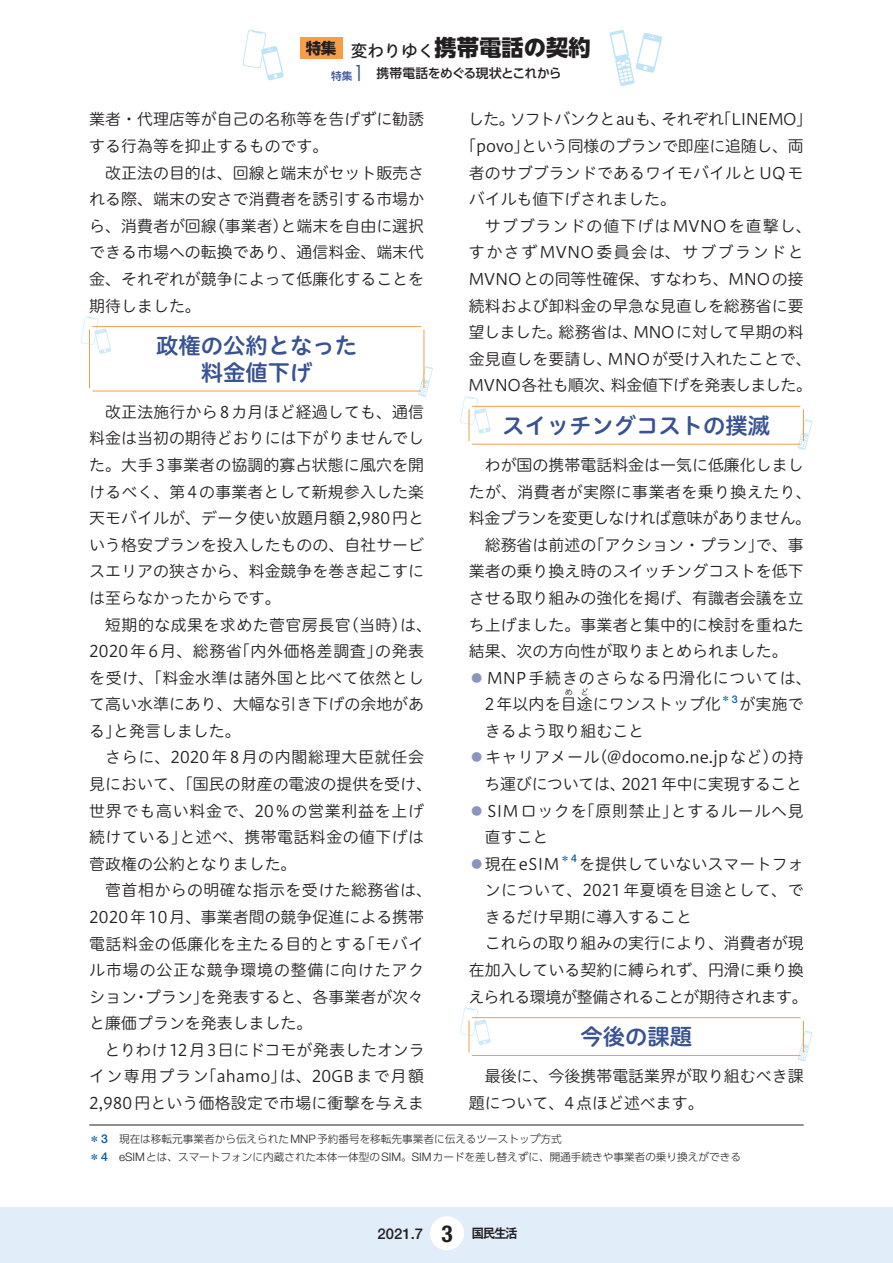
<style>
.page{position:relative;width:893px;height:1263px;background:#fff}
.page>*{position:absolute;margin:0;border:0;box-sizing:border-box;transform-origin:0 0}
.t1{font:22.35px/26.5px "Hiragino UD Sans R Std W6";color:#385293;text-align:center}
.t2{font:800 22.35px "UD Shin Go NT Pro";color:#231f20}
.t3{font:15.9px/26.5px "Hiragino UD Sans R Std N W3";color:#231f20;text-align:justify}
.t4{font:15.9px/26.5px "Hiragino UD Sans R Std N W3";letter-spacing:.025em;color:#231f20}
.t5{font:15.9px/26.5px "Hiragino UD Sans R Std N W3";letter-spacing:.03em;color:#231f20}
.t6{font:15.9px "Hiragino UD Sans R Std N W3";letter-spacing:-.035em;color:#231f20}
.t7{font:15.9px "Hiragino UD Sans R Std N W3";letter-spacing:-.04em;color:#231f20}
.t8{font:15.9px "Hiragino UD Sans R Std N W3";letter-spacing:-.02em;color:#231f20}
.t9{font:15.9px "Hiragino UD Sans R Std N W3";letter-spacing:.045em;color:#231f20}
.t10{font:15.9px "Hiragino UD Sans R Std N W3";letter-spacing:.05em;color:#231f20}
.t11{font:15.9px "Hiragino UD Sans R Std N W3";letter-spacing:.035em;color:#231f20}
.t12{font:15.9px "Hiragino UD Sans R Std N W3";letter-spacing:.065em;color:#231f20}
.t13{font:15.9px "Hiragino UD Sans R Std N W3";letter-spacing:.1em;color:#231f20}
.t14{font:500 14.85px "Helvetica Neue LT Std";color:#231f20}
.t15{font:500 12.75px "UD Shin Go Pro";letter-spacing:-.035em;color:#231f20}
.t16{font:300 10.65px/18px "UD Shin Go Pro";color:#231f20}
.t17{font:500 9.3px "UD Shin Go Pro";color:#015a9d}
.t18{font:7.95px "Hiragino UD Sans R Std N W3";color:#231f20}
.s1{font-family:"UD Shin Go Pro";font-weight:700;font-size:15.45px}
.s2{font-family:"Hiragino UD Sans R Std N W5";font-weight:400;font-size:16.8px}
.s3{font-family:"Futura Std";font-weight:300;font-stretch:condensed;font-size:21.3px;color:#385293}
.s4{font-family:"UD Shin Go Pro";font-weight:300;color:#8b94bf}
.s5{font-family:"Helvetica Neue LT Std";font-size:10.65px}
.s6{font-weight:500;color:#015a9d}
.s7{font-family:"Helvetica Neue LT Std";font-weight:500;font-size:12.15px;color:#015a9d}
.s8{font-family:"Helvetica Neue LT Std";font-size:11.7px}
.s9{font-weight:700;font-stretch:condensed;font-size:23.4px}
.s10{font-family:"Gothic MB101 Pro De";font-weight:700;font-size:12.75px}
</style>
<div class="page">
<div style="left:0;top:1208px;width:893px;height:55px;background:#e1edf8"></div>
<div style="left:430px;top:1216px;width:34px;height:34px;background:#fff;border-radius:50%"></div>
<svg style="left:242px;top:30px;width:42px;height:51px"></svg>
<svg style="left:609px;top:30px;width:53px;height:56px"></svg>
<div style="left:300px;top:37px;width:42px;height:21px;background:#f89d48"></div>
<svg style="left:460px;top:396px;width:31px;height:38px"></svg>
<svg style="left:798px;top:419px;width:15px;height:31px"></svg>
<hr style="left:803px;top:409px;width:1px;height:32px;background:#f89d48">
<hr style="left:472px;top:444px;width:328px;height:1px;background:#f89d48">
<hr style="left:472px;top:406px;width:328px;height:1px;background:#f89d48">
<hr style="left:469px;top:409px;width:1px;height:32px;background:#f89d48">
<svg style="left:460px;top:1007px;width:31px;height:38px"></svg>
<svg style="left:798px;top:1030px;width:15px;height:31px"></svg>
<hr style="left:803px;top:1020px;width:1px;height:32px;background:#f89d48">
<hr style="left:472px;top:1055px;width:328px;height:1px;background:#f89d48">
<hr style="left:472px;top:1017px;width:328px;height:1px;background:#f89d48">
<hr style="left:469px;top:1020px;width:1px;height:32px;background:#f89d48">
<svg style="left:81px;top:316px;width:30px;height:38px"></svg>
<svg style="left:418px;top:366px;width:15px;height:31px"></svg>
<hr style="left:424px;top:330px;width:1px;height:58px;background:#f89d48">
<hr style="left:92px;top:391px;width:329px;height:1px;background:#f89d48">
<hr style="left:92px;top:326px;width:329px;height:1px;background:#f89d48">
<hr style="left:89px;top:330px;width:1px;height:58px;background:#f89d48">
<hr style="left:89px;top:1125px;width:715px;height:1px;background:#231f20">
<h1 class="t2" style="left:306px;top:29px;width:287px"><span class="s1">特集</span> <span class="s2">変わりゆく</span>携帯電話の契約</h1>
<p class="t15" style="left:331px;top:63px;width:232px"><sub>特集</sub> <span class="s3">1</span> 携帯電話をめぐる現状とこれから</p>
<p class="t7" style="left:468px;top:107px;width:346px">した。ソフトバンクとauも、それぞれ「LINEMO」</p>
<p class="t3" style="left:461px;top:132px;width:345px">「povo」という同様のプランで即座に追随し、両</p>
<p class="t3" style="left:469px;top:158px;width:336px">者のサブブランドであるワイモバイルとUQモ</p>
<p class="t3" style="left:469px;top:185px;width:209px">バイルも値下げされました。</p>
<p class="t12" style="left:485px;top:214px;width:328px">サブブランドの値下げはMVNOを直撃し、</p>
<p class="t13" style="left:469px;top:240px;width:336px">すかさずMVNO委員会は、サブブランドと</p>
<p class="t3" style="left:469px;top:265px;width:337px">MVNOとの同等性確保、すなわち、MNOの接</p>
<p class="t3" style="left:469px;top:291px;width:336px">続料および卸料金の早急な見直しを総務省に要</p>
<p class="t3" style="left:469px;top:318px;width:337px">望しました。総務省は、MNOに対して早期の料</p>
<p class="t3" style="left:469px;top:345px;width:344px">金見直しを要請し、MNOが受け入れたことで、</p>
<p class="t6" style="left:469px;top:373px;width:345px">MVNO各社も順次、料金値下げを発表しました。</p>
<p class="t3" style="left:89px;top:105px;width:336px">業者・代理店等が自己の名称等を告げずに勧誘する行為等を抑止するものです。</p>
<p class="t3" style="left:89px;top:158px;width:336px;text-indent:16px">改正法の目的は、回線と端末がセット販売される際、端末の安さで消費者を誘引する市場から、消費者が回線（事業者）と端末を自由に選択できる市場への転換であり、通信料金、端末代金、それぞれが競争によって低廉化することを期待しました。</p>
<h1 class="t1" style="left:156px;top:331px;width:202px">政権の公約となった料金値下げ</h1>
<p class="t3" style="left:89px;top:398px;width:336px;text-indent:16px">改正法施行から8カ月ほど経過しても、通信料金は当初の期待どおりには下がりませんでした。大手3事業者の協調的寡占状態に風穴を開けるべく、第4の事業者として新規参入した楽天モバイルが、データ使い放題月額2,980円という格安プランを投入したものの、自社サービスエリアの狭さから、料金競争を巻き起こすには至らなかったからです。</p>
<p class="t5" style="left:89px;top:610px;width:344px;text-indent:16px">短期的な成果を求めた菅官房長官（当時）は、<br>2020年6月、総務省「内外価格差調査」の発表を受け、「料金水準は諸外国と比べて依然として高い水準にあり、大幅な引き下げの余地がある」と発言しました。</p>
<p class="t4" style="left:89px;top:743px;width:344px;text-indent:16px">さらに、2020年8月の内閣総理大臣就任会見において、「国民の財産の電波の提供を受け、世界でも高い料金で、20％の営業利益を上げ続けている」と述べ、携帯電話料金の値下げは菅政権の公約となりました。</p>
<p class="t4" style="left:89px;top:876px;width:344px;text-indent:16px">菅首相からの明確な指示を受けた総務省は、<br>2020年10月、事業者間の競争促進による携帯電話料金の低廉化を主たる目的とする「モバイル市場の公正な競争環境の整備に向けたアクション・プラン」を発表すると、各事業者が次々と廉価プランを発表しました。</p>
<p class="t3" style="left:89px;top:1036px;width:337px;text-indent:15px">とりわけ12月3日にドコモが発表したオンライン専用プラン「ahamo」は、20GB まで月額2,980円という価格設定で市場に衝撃を与えま</p>
<h1 class="t1" style="left:502px;top:411px;width:269px">スイッチングコストの撲滅</h1>
<p class="t3" style="left:485px;top:451px;width:320px">わが国の携帯電話料金は一気に低廉化しまし</p>
<p class="t5" style="left:469px;top:477px;width:344px">たが、消費者が実際に事業者を乗り換えたり、</p>
<p class="t8" style="left:469px;top:506px;width:344px">料金プランを変更しなければ意味がありません。</p>
<p class="t3" style="left:485px;top:531px;width:320px">総務省は前述の「アクション・プラン」で、事</p>
<p class="t3" style="left:469px;top:557px;width:336px">業者の乗り換え時のスイッチングコストを低下</p>
<p class="t3" style="left:469px;top:584px;width:336px">させる取り組みの強化を掲げ、有識者会議を立</p>
<p class="t3" style="left:469px;top:610px;width:336px">ち上げました。事業者と集中的に検討を重ねた</p>
<p class="t3" style="left:469px;top:637px;width:320px">結果、次の方向性が取りまとめられました。</p>
<p class="t10" style="left:469px;top:666px;width:344px"><span class="s4">◦</span>MNP手続きのさらなる円滑化については、</p>
<p class="t3" style="left:485px;top:690px;width:238px">2年以内を目途にワンストップ化</p>
<p class="t18" style="left:565px;top:686px;width:9px">め</p>
<p class="t18" style="left:581px;top:686px;width:9px">ど</p>
<p class="t17" style="left:721px;top:691px;width:18px">＊<span class="s5">3</span></p>
<p class="t3" style="left:740px;top:690px;width:66px">が実施で</p>
<p class="t3" style="left:485px;top:717px;width:161px">きるよう取り組むこと</p>
<p class="t4" style="left:469px;top:743px;width:336px"><span class="s4">◦</span>キャリアメール（@docomo.ne.jp など）の持</p>
<p class="t3" style="left:485px;top:770px;width:319px">ち運びについては、2021年中に実現すること</p>
<p class="t9" style="left:469px;top:798px;width:336px"><span class="s4">◦</span>SIMロックを「原則禁止」とするルールへ見</p>
<p class="t3" style="left:485px;top:823px;width:65px">直すこと</p>
<p class="t3" style="left:469px;top:849px;width:92px"><span class="s4">◦</span>現在eSIM</p>
<p class="t17" style="left:561px;top:851px;width:18px">＊<span class="s5">4</span></p>
<p class="t3" style="left:579px;top:849px;width:226px">を提供していないスマートフォ</p>
<p class="t11" style="left:485px;top:878px;width:320px">ンについて、2021年夏頃を目途として、で</p>
<p class="t3" style="left:485px;top:903px;width:209px">きるだけ早期に導入すること</p>
<p class="t3" style="left:485px;top:929px;width:320px">これらの取り組みの実行により、消費者が現</p>
<p class="t3" style="left:469px;top:956px;width:336px">在加入している契約に縛られず、円滑に乗り換</p>
<p class="t6" style="left:468px;top:984px;width:341px">えられる環境が整備されることが期待されます。</p>
<h1 class="t1" style="left:580px;top:1022px;width:113px">今後の課題</h1>
<p class="t3" style="left:469px;top:1062px;width:336px;text-indent:16px">最後に、今後携帯電話業界が取り組むべき課題について、4点ほど述べます。</p>
<p class="t16" style="left:89px;top:1129px;width:653px"><span class="s6">＊</span><span class="s7">3</span> 現在は移転元事業者から伝えられた<span class="s8">MNP</span>予約番号を移転先事業者に伝えるツーストップ方式<br><span class="s6">＊</span><span class="s7">4</span> <span class="s8">eSIM</span>とは、スマートフォンに内蔵された本体一体型の<span class="s8">SIM</span>。<span class="s8">SIM</span>カードを差し替えずに、開通手続きや事業者の乗り換えができる</p>
<p class="t14" style="left:378px;top:1224px;width:142px">2021.7 <span class="s9">3</span> <span class="s10">国民生活</span></p>
</div>
